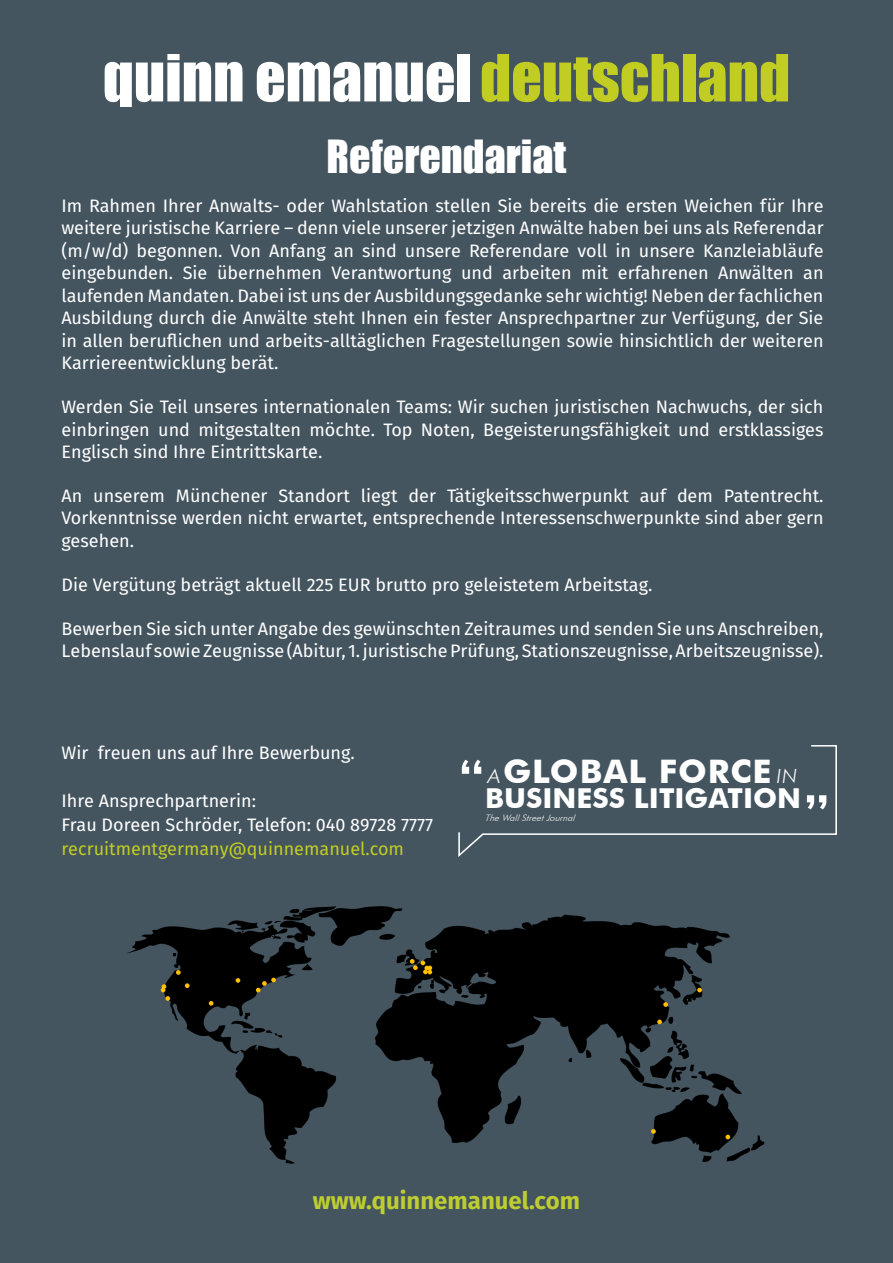
<style>
.page{position:relative;width:893px;height:1263px;background:#455560}
.page>*{position:absolute;margin:0;border:0;box-sizing:border-box;transform-origin:0 0}
.t1{font:60px "Impact";color:#fff}
.t2{font:700 49.35px "Tw Cen";color:#fff}
.t3{font:42px "Impact";color:#fff}
.t4{font:700 32.4px "Futura BT";letter-spacing:.03em;color:#fff}
.t5{font:700 27.45px "Futura BT";color:#fff}
.t6{font:700 24px "Fira Sans";color:#bdcd31}
.Body_Text{font:18px/22.5px "Fira Sans";color:#fff;text-align:justify}
.t7{font:18px "Fira Sans";color:#c1cd23}
.t8{font:italic 300 8.85px "Futura BT";color:#fff}
.s1{color:#c1cd23}
.s2{font-weight:300;font-style:italic;font-size:19.65px}
</style>
<div class="page">
<svg style="left:458px;top:745px;width:379px;height:112px"></svg>
<img style="left:127px;top:906px;width:638px;height:258px">
<svg style="left:161px;top:984px;width:9px;height:17px"></svg>
<svg style="left:176px;top:970px;width:5px;height:5px"></svg>
<svg style="left:209px;top:1001px;width:5px;height:5px"></svg>
<svg style="left:236px;top:978px;width:4px;height:5px"></svg>
<svg style="left:256px;top:978px;width:20px;height:14px"></svg>
<svg style="left:185px;top:983px;width:5px;height:5px"></svg>
<svg style="left:410px;top:959px;width:22px;height:15px"></svg>
<svg style="left:651px;top:1129px;width:5px;height:5px"></svg>
<svg style="left:725px;top:1135px;width:5px;height:4px"></svg>
<svg style="left:657px;top:1019px;width:5px;height:5px"></svg>
<svg style="left:663px;top:1002px;width:5px;height:5px"></svg>
<svg style="left:697px;top:988px;width:5px;height:4px"></svg>
<p class="t1" style="left:103px;top:31px;width:689px">quinn emanuel <span class="s1">deutschland</span></p>
<p class="t3" style="left:327px;top:124px;width:241px">Referendariat</p>
<p class="Body_Text" style="left:62px;top:194px;width:764px">Im Rahmen Ihrer Anwalts- oder Wahlstation stellen Sie bereits die ersten Weichen für Ihre weitere juristische Karriere – denn viele unserer jetzigen Anwälte haben bei uns als Referendar (m/w/d) begonnen. Von Anfang an sind unsere Referendare voll in unsere Kanzleiabläufe eingebunden. Sie übernehmen Verantwortung und arbeiten mit erfahrenen Anwälten an laufenden Mandaten. Dabei ist uns der Ausbildungsgedanke sehr wichtig! Neben der fachlichen Ausbildung durch die Anwälte steht Ihnen ein fester Ansprechpartner zur Verfügung, der Sie in allen beruflichen und arbeits-alltäglichen Fragestellungen sowie hinsichtlich der weiteren Karriereentwicklung berät.</p>
<p class="Body_Text" style="left:62px;top:395px;width:763px">Werden Sie Teil unseres internationalen Teams: Wir suchen juristischen Nachwuchs, der sich einbringen und mitgestalten möchte. Top Noten, Begeisterungsfähigkeit und erstklassiges Englisch sind Ihre Eintrittskarte.</p>
<p class="Body_Text" style="left:62px;top:484px;width:763px">An unserem Münchener Standort liegt der Tätigkeitsschwerpunkt auf dem Patentrecht.<br>Vorkenntnisse werden nicht erwartet, entsprechende Interessenschwerpunkte sind aber gern gesehen.</p>
<p class="Body_Text" style="left:62px;top:573px;width:592px">Die Vergütung beträgt aktuell 225 EUR brutto pro geleistetem Arbeitstag.</p>
<p class="Body_Text" style="left:62px;top:617px;width:764px">Bewerben Sie sich unter Angabe des gewünschten Zeitraumes und senden Sie uns Anschreiben,<br>Lebenslauf sowie Zeugnisse (Abitur, 1. juristische Prüfung, Stationszeugnisse, Arbeitszeugnisse).</p>
<p class="Body_Text" style="left:62px;top:741px;width:295px">Wir freuen uns auf Ihre Bewerbung.</p>
<p class="Body_Text" style="left:62px;top:789px;width:196px">Ihre Ansprechpartnerin:</p>
<p class="Body_Text" style="left:62px;top:813px;width:373px">Frau Doreen Schröder, Telefon: 040 89728 7777</p>
<p class="t7" style="left:62px;top:836px;width:344px">recruitmentgermany@quinnemanuel.com</p>
<p class="t4" style="left:488px;top:752px;width:310px"><span class="s2">A</span>GLOBAL FORCE <span class="s2">IN</span></p>
<p class="t5" style="left:485px;top:782px;width:318px">BUSINESS LITIGATION</p>
<p class="t2" style="left:459px;top:746px;width:26px">“</p>
<p class="t2" style="left:804px;top:782px;width:26px">”</p>
<p class="t8" style="left:485px;top:813px;width:93px">The Wall Street Journal</p>
<p class="t6" style="left:313px;top:1184px;width:269px">www.quinnemanuel.com</p>
</div>
